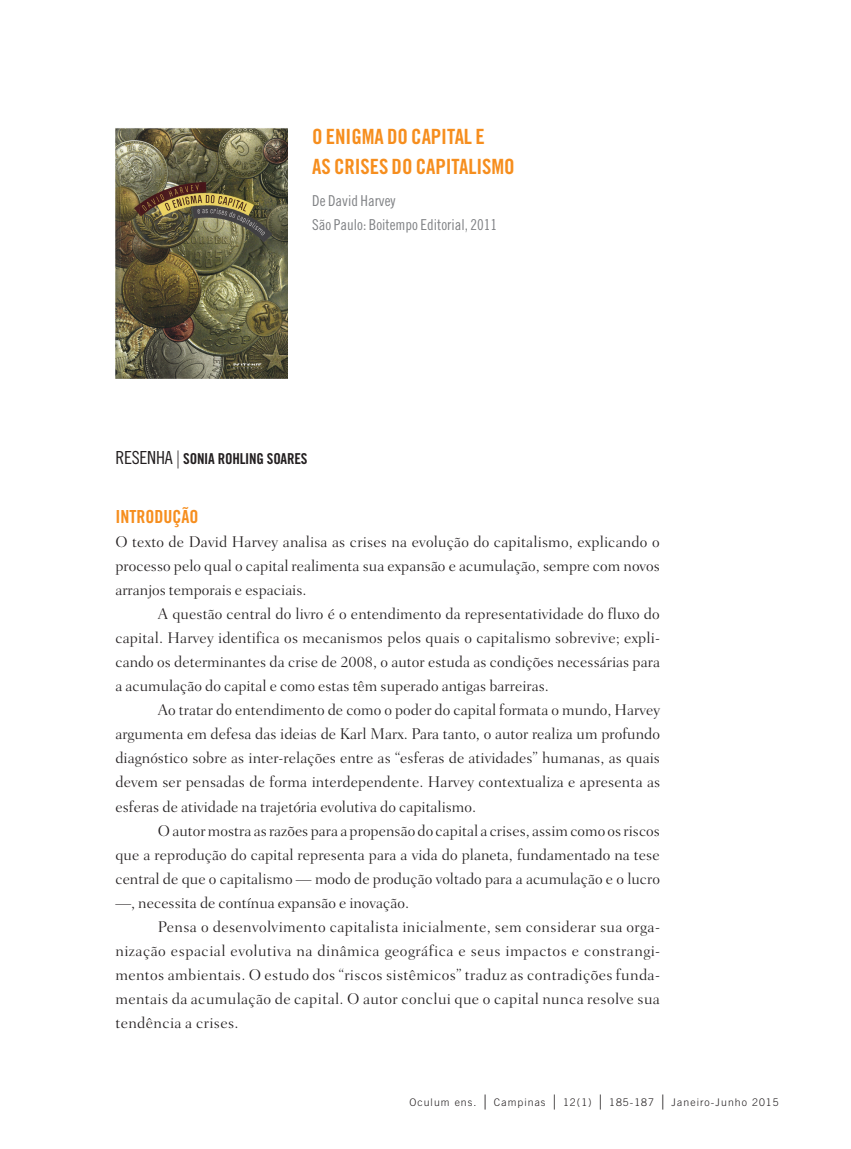
<style>
.page{position:relative;width:851px;height:1149px;background:#fff}
.page>*{position:absolute;margin:0;border:0;box-sizing:border-box;transform-origin:0 0}
.t1{font:21px/30px "Trade Gothic Bold Cond Twenty";letter-spacing:-.005em;color:#f68e1e}
.t2{font:18px "Trade Gothic Bold Cond Twenty";color:#f68e1e}
.t3{font:300 15.75px/24px "Fairfield LH";color:#231f20;text-align:justify}
.t4{font:15px/24px "Trade Gothic Cond Eighteen";color:#808285}
.t5{font:15px "Trade Gothic Bold Cond Twenty";letter-spacing:-.015em;color:#231f20}
.t6{font:300 10.5px "Trade Gothic";letter-spacing:.1em;color:#231f20}
.s1{font-family:"Trade Gothic Cond Eighteen";font-size:18px}
.s2{font-family:"Fairfield LH";font-weight:300;font-size:18px}
.s3{font-family:"Apple Garamond";font-size:15px}
</style>
<div class="page">
<img style="left:115px;top:128px;width:173px;height:250px">
<h1 class="t1" style="left:312px;top:121px;width:204px">O ENIGMA DO CAPITAL E<br>AS CRISES DO CAPITALISMO</h1>
<p class="t4" style="left:312px;top:189px;width:186px">De David Harvey<br>São Paulo: Boitempo Editorial, 2011</p>
<p class="t5" style="left:115px;top:449px;width:193px"><span class="s1">RESENHA</span> <span class="s2">|</span> SONIA ROHLING SOARES</p>
<p class="t2" style="left:115px;top:505px;width:84px">INTRODUÇÃO</p>
<p class="t3" style="left:115px;top:530px;width:546px">O texto de David Harvey analisa as crises na evolução do capitalismo, explicando o processo pelo qual o capital realimenta sua expansão e acumulação, sempre com novos arranjos temporais e espaciais.</p>
<p class="t3" style="left:115px;top:602px;width:546px;text-indent:43px">A questão central do livro é o entendimento da representatividade do fluxo do capital. Harvey identifica os mecanismos pelos quais o capitalismo sobrevive; expli‑ cando os determinantes da crise de 2008, o autor estuda as condições necessárias para a acumulação do capital e como estas têm superado antigas barreiras.</p>
<p class="t3" style="left:115px;top:698px;width:546px;text-indent:43px">Ao tratar do entendimento de como o poder do capital formata o mundo, Harvey argumenta em defesa das ideias de Karl Marx. Para tanto, o autor realiza um profundo diagnóstico sobre as inter‑relações entre as “esferas de atividades” humanas, as quais devem ser pensadas de forma interdependente. Harvey contextualiza e apresenta as esferas de atividade na trajetória evolutiva do capitalismo.</p>
<p class="t3" style="left:115px;top:818px;width:546px;text-indent:43px">O autor mostra as razões para a propensão do capital a crises, assim como os riscos que a reprodução do capital representa para a vida do planeta, fundamentado na tese central de que o capitalismo — modo de produção voltado para a acumulação e o lucro —, necessita de contínua expansão e inovação.</p>
<p class="t3" style="left:115px;top:914px;width:546px;text-indent:43px">Pensa o desenvolvimento capitalista inicialmente, sem considerar sua orga‑ nização espacial evolutiva na dinâmica geográfica e seus impactos e constrangi‑ mentos ambientais. O estudo dos “riscos sistêmicos” traduz as contradições funda‑ mentais da acumulação de capital. O autor conclui que o capital nunca resolve sua tendência a crises.</p>
<p class="t6" style="left:409px;top:1095px;width:371px">Oculum ens. <span class="s3">|</span> Campinas <span class="s3">|</span> 12(1) <span class="s3">|</span> 185-187 <span class="s3">|</span> Janeiro-Junho 2015</p>
</div>
